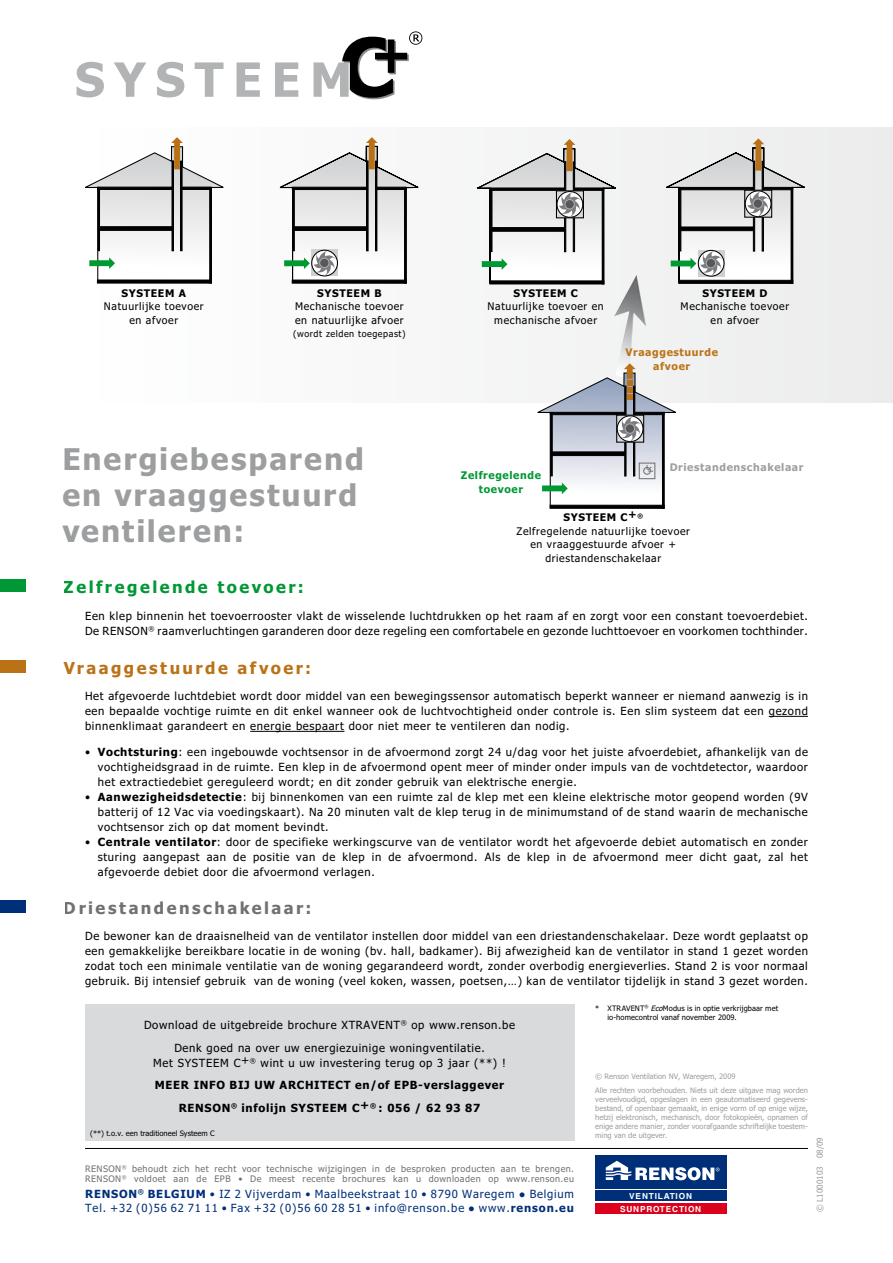
<style>
.page{position:relative;width:893px;height:1263px;background:#fff}
.page>*{position:absolute;margin:0;border:0;box-sizing:border-box;transform-origin:0 0}
.t1{font:700 30px/36px "Tahoma";letter-spacing:.065em;color:#9c9e9f}
.t2{font:700 16.5px "Tahoma";letter-spacing:.15em;color:#707172}
.t3{font:700 16.5px "Tahoma";letter-spacing:.15em;color:#bb7216}
.t4{font:700 16.5px "Tahoma";letter-spacing:.15em;color:#009835}
.t5{font:11.25px/15px "Tahoma";letter-spacing:.06em;color:#000;text-align:justify}
.t6{font:11.25px/13.5px "Tahoma";letter-spacing:.07em;color:#002f79}
.t7{font:700 11.25px/22.5px "Tahoma";letter-spacing:.06em;color:#000;text-align:center}
.t8{font:10.5px/13.5px "Tahoma";letter-spacing:.06em;color:#000;text-align:center}
.t9{font:700 10.5px "Tahoma";letter-spacing:.06em;color:#000}
.t10{font:700 10.5px "Tahoma";letter-spacing:.06em;color:#9c9e9f}
.t11{font:700 10.5px/13.5px "Tahoma";letter-spacing:.06em;color:#009835;text-align:center}
.t12{font:700 10.5px/13.5px "Tahoma";letter-spacing:.06em;color:#bb7216;text-align:center}
.t13{font:9px/10.5px "Tahoma";letter-spacing:.05em;color:#707172}
.t14{font:9px "Tahoma";letter-spacing:.06em;color:#000}
.t15{font:700 8.25px/12.9px "Helvetica LT Std";letter-spacing:.1em;color:#fff;text-align:center}
.t16{font:8.25px "Tahoma";color:#9c9e9f}
.t17{font:7.5px/9px "Tahoma";color:#9c9e9f}
.t18{font:7.5px/9px "Tahoma";letter-spacing:.01em;color:#000}
.s1{font-weight:700}
.s2{font-weight:400}
.s3{font-style:italic}
</style>
<div class="page">
<div style="left:0;top:128px;width:893px;height:274px;background:#f6f7f7"></div>
<hr style="left:85px;top:1148px;width:723px;height:1px;background:#000">
<div style="left:595px;top:1155px;width:132px;height:33px;background:#002f79"></div>
<svg style="left:606px;top:1161px;width:113px;height:19px"></svg>
<div style="left:595px;top:1190px;width:132px;height:11px;background:#002f79"></div>
<div style="left:595px;top:1203px;width:132px;height:11px;background:#db001b"></div>
<svg style="left:77px;top:62px;width:27px;height:35px"></svg>
<svg style="left:114px;top:62px;width:32px;height:35px"></svg>
<svg style="left:157px;top:62px;width:27px;height:35px"></svg>
<svg style="left:195px;top:62px;width:29px;height:35px"></svg>
<svg style="left:237px;top:62px;width:23px;height:35px"></svg>
<svg style="left:275px;top:62px;width:23px;height:35px"></svg>
<svg style="left:314px;top:31px;width:108px;height:68px"></svg>
<svg style="left:85px;top:137px;width:139px;height:146px"></svg>
<hr style="left:98px;top:188px;width:2px;height:63px;background:#000">
<div style="left:210px;top:188px;width:2px;height:95px;border:1px solid #000"></div>
<hr style="left:97px;top:187px;width:75px;height:3px;background:#000">
<svg style="left:98px;top:226px;width:74px;height:5px"></svg>
<hr style="left:182px;top:187px;width:29px;height:3px;background:#000">
<div style="left:97px;top:280px;width:115px;height:3px;border:1px solid #000"></div>
<div style="left:172px;top:161px;width:1px;height:90px;border:1px solid #000"></div>
<div style="left:181px;top:161px;width:1px;height:90px;border:1px solid #000"></div>
<svg style="left:279px;top:137px;width:139px;height:146px"></svg>
<div style="left:320px;top:258px;width:9px;height:10px;background:#58585a;border-radius:50%"></div>
<div style="left:319px;top:258px;width:11px;height:10px;border:1px solid #adaeb0;border-radius:50%"></div>
<svg style="left:477px;top:139px;width:139px;height:145px"></svg>
<div style="left:565px;top:200px;width:9px;height:9px;background:#58585a;border-radius:50%"></div>
<div style="left:564px;top:199px;width:11px;height:10px;border:1px solid #adaeb0;border-radius:50%"></div>
<div style="left:678px;top:280px;width:115px;height:4px;border:1px solid #000"></div>
<svg style="left:666px;top:138px;width:139px;height:145px"></svg>
<div style="left:753px;top:199px;width:10px;height:9px;background:#58585a;border-radius:50%"></div>
<div style="left:753px;top:198px;width:10px;height:11px;border:1px solid #adaeb0;border-radius:50%"></div>
<div style="left:0;top:579px;width:26px;height:13px;background:#009835"></div>
<div style="left:0;top:660px;width:26px;height:13px;background:#bb7216"></div>
<hr style="left:769px;top:716px;width:39px;height:1px;background:#000">
<hr style="left:250px;top:731px;width:94px;height:1px;background:#000">
<div style="left:0;top:900px;width:26px;height:13px;background:#002f79"></div>
<img style="left:614px;top:274px;width:32px;height:88px">
<div style="left:85px;top:1005px;width:489px;height:136px;background:#d9dadb"></div>
<svg style="left:533px;top:363px;width:144px;height:146px"></svg>
<p class="t9" style="left:122px;top:286px;width:66px">SYSTEEM A</p>
<p class="t8" style="left:104px;top:299px;width:101px">Natuurlijke toevoer en afvoer</p>
<p class="t9" style="left:317px;top:286px;width:66px">SYSTEEM B</p>
<p class="t8" style="left:295px;top:299px;width:110px;text-align:left">Mechanische toevoer en natuurlijke afvoer</p>
<p class="t14" style="left:293px;top:328px;width:114px">(wordt zelden toegepast)</p>
<p class="t9" style="left:514px;top:286px;width:66px">SYSTEEM C</p>
<p class="t8" style="left:488px;top:299px;width:118px">Natuurlijke toevoer en mechanische afvoer</p>
<p class="t9" style="left:702px;top:286px;width:67px">SYSTEEM D</p>
<p class="t8" style="left:681px;top:299px;width:110px">Mechanische toevoer en afvoer</p>
<p class="t12" style="left:625px;top:345px;width:94px">Vraaggestuurde afvoer</p>
<h1 class="t1" style="left:62px;top:439px;width:303px">Energiebesparend en vraaggestuurd ventileren:</h1>
<h2 class="t4" style="left:64px;top:576px;width:242px">Zelfregelende toevoer:</h2>
<p class="t11" style="left:461px;top:468px;width:82px">Zelfregelende toevoer</p>
<p class="t10" style="left:670px;top:460px;width:135px">Driestandenschakelaar</p>
<p class="t8" style="left:517px;top:510px;width:175px"><span class="s1">SYSTEEM C</span><sup>+</sup><sup>®<br></sup>Zelfregelende natuurlijke toevoer en vraaggestuurde afvoer + driestandenschakelaar</p>
<p class="t5" style="left:85px;top:607px;width:724px">Een klep binnenin het toevoerrooster vlakt de wisselende luchtdrukken op het raam af en zorgt voor een constant toevoerdebiet.<br>De RENSON<sup>®</sup> raamverluchtingen garanderen door deze regeling een comfortabele en gezonde luchttoevoer en voorkomen tochthinder.</p>
<h2 class="t3" style="left:64px;top:656px;width:249px">Vraaggestuurde afvoer:</h2>
<p class="t5" style="left:85px;top:688px;width:724px">Het afgevoerde luchtdebiet wordt door middel van een bewegingssensor automatisch beperkt wanneer er niemand aanwezig is in een bepaalde vochtige ruimte en dit enkel wanneer ook de luchtvochtigheid onder controle is. Een slim systeem dat een gezond binnenklimaat garandeert en energie bespaart door niet meer te ventileren dan nodig.</p>
<p class="t5" style="left:98px;top:744px;width:712px;text-indent:-13px">• <span class="s1">Vochtsturing</span>: een ingebouwde vochtsensor in de afvoermond zorgt 24 u/dag voor het juiste afvoerdebiet, afhankelijk van de vochtigheidsgraad in de ruimte. Een klep in de afvoermond opent meer of minder onder impuls van de vochtdetector, waardoor het extractiedebiet gereguleerd wordt; en dit zonder gebruik van elektrische energie.</p>
<p class="t5" style="left:98px;top:789px;width:712px;text-indent:-13px">• <span class="s1">Aanwezigheidsdetectie</span>: bij binnenkomen van een ruimte zal de klep met een kleine elektrische motor geopend worden (9V batterij of 12 Vac via voedingskaart). Na 20 minuten valt de klep terug in de minimumstand of de stand waarin de mechanische vochtsensor zich op dat moment bevindt.</p>
<p class="t5" style="left:98px;top:834px;width:712px;text-indent:-13px">• <span class="s1">Centrale ventilator</span>: door de specifieke werkingscurve van de ventilator wordt het afgevoerde debiet automatisch en zonder sturing aangepast aan de positie van de klep in de afvoermond. Als de klep in de afvoermond meer dicht gaat, zal het afgevoerde debiet door die afvoermond verlagen.</p>
<h2 class="t2" style="left:64px;top:896px;width:249px">Driestandenschakelaar:</h2>
<p class="t5" style="left:85px;top:928px;width:724px">De bewoner kan de draaisnelheid van de ventilator instellen door middel van een driestandenschakelaar. Deze wordt geplaatst op een gemakkelijke bereikbare locatie in de woning (bv. hall, badkamer). Bij afwezigheid kan de ventilator in stand 1 gezet worden zodat toch een minimale ventilatie van de woning gegarandeerd wordt, zonder overbodig energieverlies. Stand 2 is voor normaal gebruik. Bij intensief gebruik van de woning (veel koken, wassen, poetsen,…) kan de ventilator tijdelijk in stand 3 gezet worden.</p>
<p class="t5" style="left:144px;top:1013px;width:373px;line-height:22.5px;text-align:center">Download de uitgebreide brochure XTRAVENT<sup>®</sup> op www.renson.be<br>Denk goed na over uw energiezuinige woningventilatie.</p>
<p class="t7" style="left:153px;top:1050px;width:354px"><span class="s2">Met SYSTEEM C</span><sup>+</sup><sup>®</sup> <span class="s2">wint u uw investering terug op 3 jaar (**) !<br></span>MEER INFO BIJ UW ARCHITECT en/of EPB-verslaggever<br>RENSON<sup>®</sup> infolijn SYSTEEM C+<sup>®</sup> : 056 / 62 93 87</p>
<p class="t18" style="left:90px;top:1129px;width:126px">(**) t.o.v. een traditioneel Systeem C</p>
<p class="t13" style="left:85px;top:1163px;width:490px">RENSON<sup>®</sup> behoudt zich het recht voor technische wijzigingen in de besproken producten aan te brengen.<br>RENSON<sup>®</sup> voldoet aan de EPB • De meest recente brochures kan u downloaden op www.renson.eu</p>
<p class="t6" style="left:85px;top:1186px;width:491px"><span class="s1">RENSON</span><sup>®</sup> <span class="s1">BELGIUM</span> • IZ 2 Vijverdam • Maalbeekstraat 10 • 8790 Waregem ● Belgium<br>Tel. +32 (0)56 62 71 11 • Fax +32 (0)56 60 28 51 • info@renson.be ● www.<span class="s1">renson.eu</span></p>
<p class="t18" style="left:607px;top:1003px;width:172px;text-indent:-12px">* XTRAVENT<sup>®</sup> <span class="s3">Eco</span>Modus is in optie verkrijgbaar met io-homecontrol vanaf november 2009.</p>
<p class="t17" style="left:595px;top:1069px;width:214px;line-height:13.5px">© Renson Ventilation NV, Waregem, 2009<br>Alle rechten voorbehouden. Niets uit deze uitgave mag worden</p>
<p class="t17" style="left:595px;top:1094px;width:214px;text-align:justify">verveelvoudigd, opgeslagen in een geautomatiseerd gegevens&shy;bestand, of openbaar gemaakt, in enige vorm of op enige wijze, hetzij elektronisch, mechanisch, door fotokopieën, opnamen of enige andere manier, zonder voorafgaande schriftelijke toestem&shy;ming van de uitgever.</p>
<p class="t15" style="left:620px;top:1190px;width:83px">VENTILATION<br>SUNPROTECTION</p>
<p class="t16" style="left:814px;top:1212px;width:76px;rotate:-90deg">© L1000103 08/09</p>
</div>
